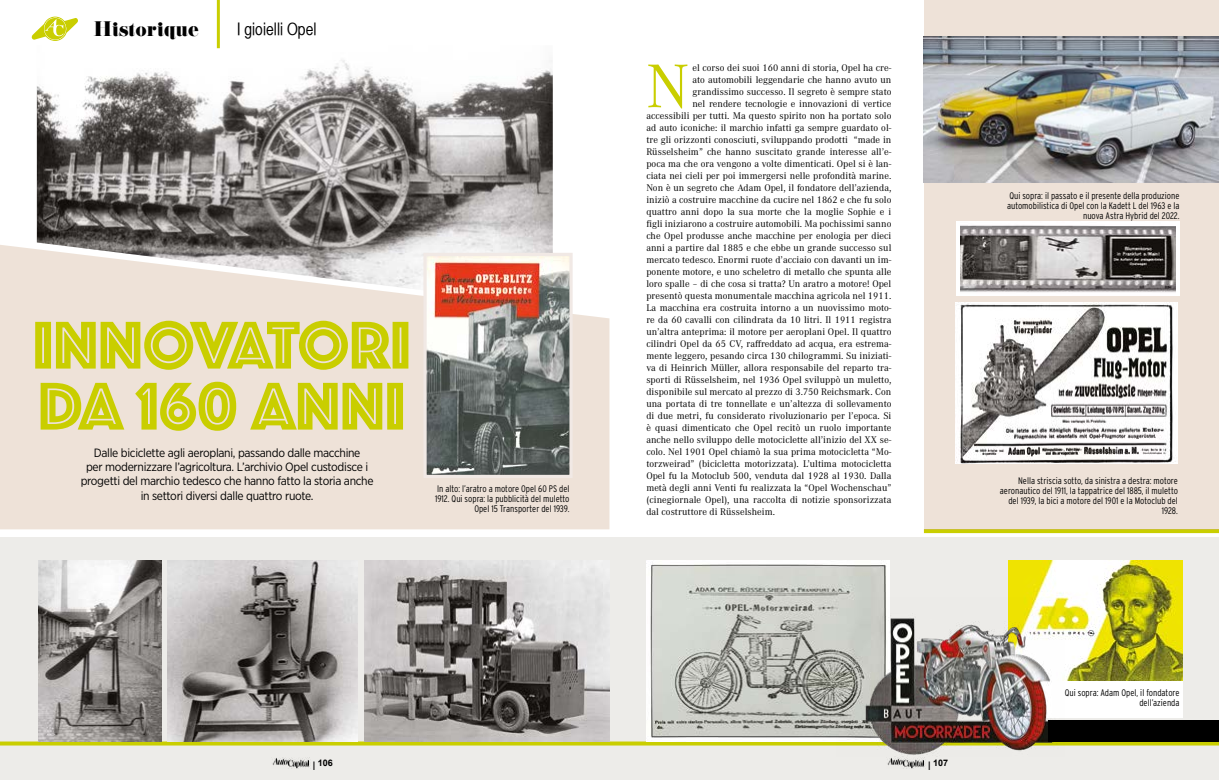
<style>
.page{position:relative;width:1219px;height:780px;background:#fff}
.page>*{position:absolute;margin:0;border:0;box-sizing:border-box;transform-origin:0 0}
.t1{font:70px/61px "Phosphate Inline";color:#c9ce00}
.t2{font:63.7px "Corporate A";color:#c9ce00}
.t3{font:20px "Spiffily NF";letter-spacing:-.01em;color:#000}
.t4{font:17px "Helvetica CY Plain";color:#000}
.t5{font:12px/14px "Gotham Narrow";letter-spacing:-.025em;color:#000;text-align:center}
.t6{font:10px "Corporate A";letter-spacing:.005em;color:#000}
.t7{font:300 condensed 9.5px/10px "Interstate";color:#000;text-align:right}
.t8{font:700 9px "Arial";color:#000}
</style>
<div class="page">
<div style="left:0;top:537px;width:1219px;height:243px;background:#edece9"></div>
<svg style="left:0;top:741px;width:1219px;height:4px;fill:#c9ce00"></svg>
<svg style="left:924px;top:529px;width:295px;height:4px"></svg>
<div style="left:0;top:245px;width:609px;height:284px;background:#eee2d8"></div>
<div style="left:924px;top:0;width:295px;height:529px;background:#eee2d8"></div>
<img style="left:364px;top:560px;width:245px;height:181px">
<img style="left:37px;top:45px;width:516px;height:261px">
<svg style="left:31px;top:17px;width:47px;height:24px"></svg>
<hr style="left:217px;top:0;width:3px;height:48px;background:#c9ce00">
<img style="left:887px;top:757px;width:38px;height:11px">
<img style="left:39px;top:560px;width:122px;height:181px">
<img style="left:955px;top:303px;width:223px;height:160px">
<img style="left:427px;top:257px;width:142px;height:217px">
<div style="left:423px;top:253px;width:150px;height:225px;border:3px solid #f1e9e5"></div>
<div style="left:1008px;top:560px;width:174px;height:157px;background:#fff"></div>
<img style="left:1008px;top:560px;width:174px;height:121px">
<img style="left:924px;top:37px;width:295px;height:145px">
<img style="left:272px;top:757px;width:38px;height:11px">
<img style="left:168px;top:560px;width:190px;height:181px">
<img style="left:646px;top:560px;width:243px;height:181px">
<div style="left:956px;top:222px;width:223px;height:73px;background:linear-gradient(to bottom,#fff,#fff)"></div>
<img style="left:960px;top:222px;width:215px;height:73px">
<img style="left:836px;top:597px;width:229px;height:158px">
<div style="left:1048px;top:720px;width:171px;height:21px;background:#000"></div>
<h3 class="t3" style="left:94px;top:17px;width:107px">Historique</h3>
<h3 class="t4" style="left:237px;top:19px;width:81px">I gioielli Opel</h3>
<h1 class="t1" style="left:33px;top:311px;width:380px">INNOVATORI<br>DA 160 ANNI</h1>
<p class="t5" style="left:81px;top:446px;width:294px">Dalle biciclette agli aeroplani, passando dalle macchine<br>per modernizzare l’agricoltura. L’archivio Opel custodisce i progetti del marchio tedesco che hanno fatto la storia anche in settori diversi dalle quattro ruote.</p>
<p class="t7" style="left:435px;top:483px;width:136px">In alto: l’aratro a motore Opel 60 PS del<br>1912. Qui sopra: la pubblicità del muletto<br>Opel 15 Transporter del 1939.</p>
<p class="t8" style="left:313px;top:756px;width:22px">| 106</p>
<h2 class="t2" style="left:646px;top:51px;width:44px">N</h2>
<p class="t6" style="left:692px;top:62px;width:200px">el corso dei suoi 160 anni di storia, Opel ha cre-</p>
<p class="t6" style="left:692px;top:74px;width:200px">ato automobili leggendarie che hanno avuto un</p>
<p class="t6" style="left:692px;top:86px;width:200px">grandissimo successo. Il segreto è sempre stato</p>
<p class="t6" style="left:692px;top:98px;width:200px">nel rendere tecnologie e innovazioni di vertice</p>
<p class="t6" style="left:646px;top:110px;width:247px">accessibili per tutti. Ma questo spirito non ha portato solo</p>
<p class="t6" style="left:646px;top:122px;width:247px">ad auto iconiche: il marchio infatti ga sempre guardato ol-</p>
<p class="t6" style="left:646px;top:134px;width:247px">tre gli orizzonti conosciuti, sviluppando prodotti “made in</p>
<p class="t6" style="left:646px;top:146px;width:247px">Rüsselsheim” che hanno suscitato grande interesse all’e-</p>
<p class="t6" style="left:646px;top:158px;width:247px">poca ma che ora vengono a volte dimenticati. Opel si è lan-</p>
<p class="t6" style="left:646px;top:170px;width:247px">ciata nei cieli per poi immergersi nelle profondità marine.</p>
<p class="t6" style="left:646px;top:182px;width:247px">Non è un segreto che Adam Opel, il fondatore dell’azienda,</p>
<p class="t6" style="left:646px;top:194px;width:247px">iniziò a costruire macchine da cucire nel 1862 e che fu solo</p>
<p class="t6" style="left:646px;top:206px;width:247px">quattro anni dopo la sua morte che la moglie Sophie e i</p>
<p class="t6" style="left:646px;top:218px;width:247px">figli iniziarono a costruire automobili. Ma pochissimi sanno</p>
<p class="t6" style="left:646px;top:230px;width:247px">che Opel produsse anche macchine per enologia per dieci</p>
<p class="t6" style="left:646px;top:242px;width:247px">anni a partire dal 1885 e che ebbe un grande successo sul</p>
<p class="t6" style="left:646px;top:254px;width:246px">mercato tedesco. Enormi ruote d’acciaio con davanti un im-</p>
<p class="t6" style="left:646px;top:266px;width:247px">ponente motore, e uno scheletro di metallo che spunta alle</p>
<p class="t6" style="left:646px;top:278px;width:246px">loro spalle – di che cosa si tratta? Un aratro a motore! Opel</p>
<p class="t6" style="left:646px;top:290px;width:247px">presentò questa monumentale macchina agricola nel 1911.</p>
<p class="t6" style="left:646px;top:302px;width:247px">La macchina era costruita intorno a un nuovissimo moto-</p>
<p class="t6" style="left:646px;top:314px;width:246px">re da 60 cavalli con cilindrata da 10 litri. Il 1911 registra</p>
<p class="t6" style="left:646px;top:326px;width:247px">un’altra anteprima: il motore per aeroplani Opel. Il quattro</p>
<p class="t6" style="left:646px;top:338px;width:247px">cilindri Opel da 65 CV, raffreddato ad acqua, era estrema-</p>
<p class="t6" style="left:646px;top:350px;width:247px">mente leggero, pesando circa 130 chilogrammi. Su iniziati-</p>
<p class="t6" style="left:646px;top:362px;width:247px">va di Heinrich Müller, allora responsabile del reparto tra-</p>
<p class="t6" style="left:646px;top:374px;width:247px">sporti di Rüsselsheim, nel 1936 Opel sviluppò un muletto,</p>
<p class="t6" style="left:646px;top:386px;width:247px">disponibile sul mercato al prezzo di 3.750 Reichsmark. Con</p>
<p class="t6" style="left:646px;top:398px;width:247px">una portata di tre tonnellate e un’altezza di sollevamento</p>
<p class="t6" style="left:646px;top:410px;width:247px">di due metri, fu considerato rivoluzionario per l’epoca. Si</p>
<p class="t6" style="left:646px;top:422px;width:247px">è quasi dimenticato che Opel recitò un ruolo importante</p>
<p class="t6" style="left:646px;top:434px;width:247px">anche nello sviluppo delle motociclette all’inizio del XX se-</p>
<p class="t6" style="left:646px;top:446px;width:247px">colo. Nel 1901 Opel chiamò la sua prima motocicletta “Mo-</p>
<p class="t6" style="left:646px;top:458px;width:247px">torzweirad” (bicicletta motorizzata). L’ultima motocicletta</p>
<p class="t6" style="left:646px;top:470px;width:247px">Opel fu la Motoclub 500, venduta dal 1928 al 1930. Dalla</p>
<p class="t6" style="left:646px;top:482px;width:246px">metà degli anni Venti fu realizzata la “Opel Wochenschau”</p>
<p class="t6" style="left:646px;top:494px;width:247px">(cinegiornale Opel), una raccolta di notizie sponsorizzata</p>
<p class="t6" style="left:646px;top:506px;width:130px">dal costruttore di Rüsselsheim.</p>
<p class="t7" style="left:1007px;top:190px;width:174px">Qui sopra: il passato e il presente della produzione automobilistica di Opel con la Kadett L del 1963 e la nuova Astra Hybrid del 2022.</p>
<p class="t7" style="left:1000px;top:476px;width:179px">Nella striscia sotto, da sinistra a destra: motore aeronautico del 1911, la tappatrice del 1885, il muletto del 1939, la bici a motore del 1901 e la Motoclub del 1928.</p>
<p class="t8" style="left:928px;top:756px;width:22px">| 107</p>
<p class="t7" style="left:1065px;top:687px;width:116px">Qui sopra: Adam Opel, il fondatore dell’azienda</p>
</div>
